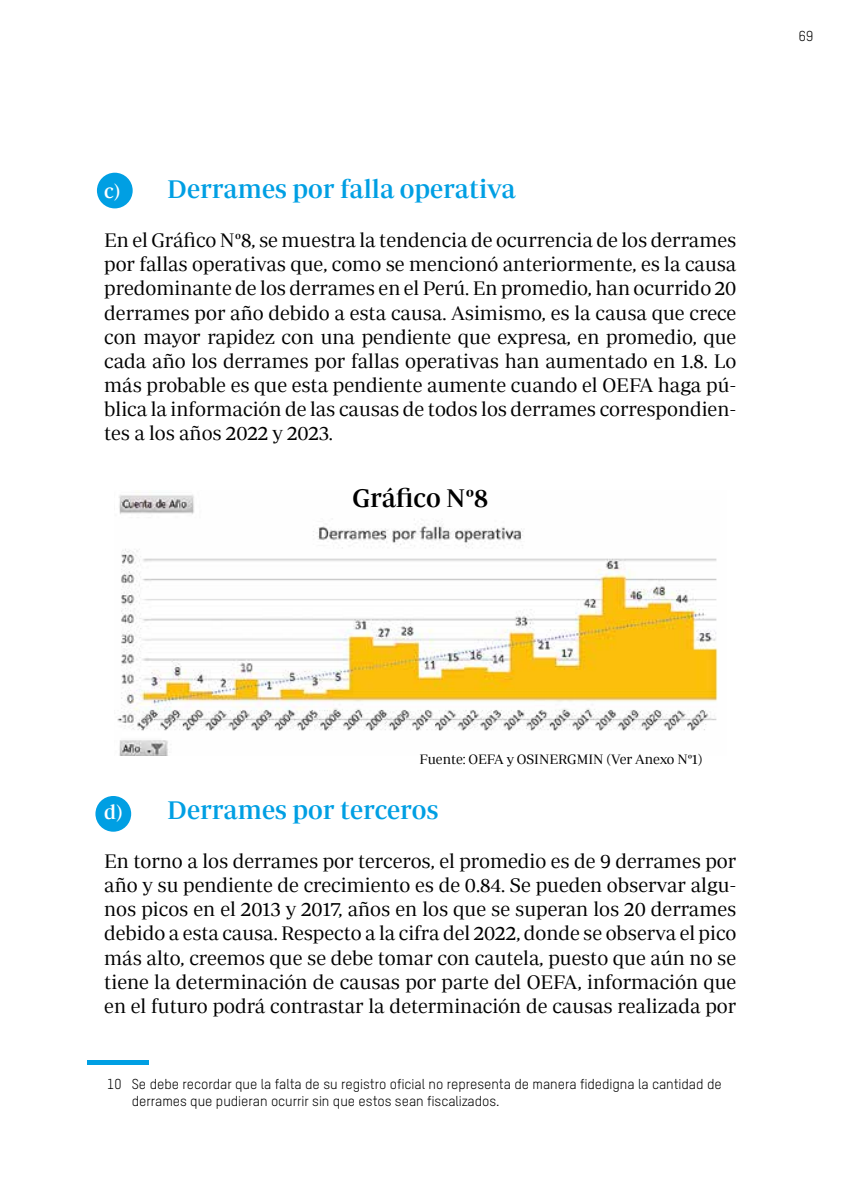
<style>
.page{position:relative;width:844px;height:1191px;background:#fff}
.page>*{position:absolute;margin:0;border:0;box-sizing:border-box;transform-origin:0 0}
.t1{font:500 26.25px "Periodico Display";color:#009fe3}
.t2{font:500 26.25px "Periodico Display";letter-spacing:-.005em;color:#000}
.t3{font:20.12px/24.2px "Periodico Display Lg";color:#000;text-align:justify}
.t4{font:14px/16.8px "T Star Pro Regular";color:#000}
.t5{font:14px "Periodico Display Lg";color:#000}
.s1{font-size:20.12px;color:#fff}
</style>
<div class="page">
<div style="left:97px;top:173px;width:36px;height:35px;background:#009fe3;border-radius:50%"></div>
<div style="left:95px;top:796px;width:36px;height:35px;background:#009fe3;border-radius:50%"></div>
<div style="left:87px;top:1060px;width:61px;height:5px;background:#009fe3"></div>
<img style="left:117px;top:492px;width:601px;height:263px">
<h1 class="t1" style="left:104px;top:174px;width:413px"><span class="s1">c)</span> Derrames por falla operativa</h1>
<p class="t3" style="left:104px;top:228px;width:633px">En el Gráfico Nº8, se muestra la tendencia de ocurrencia de los derrames por fallas operativas que, como se mencionó anteriormente, es la causa predominante de los derrames en el Perú. En promedio, han ocurrido 20 derrames por año debido a esta causa. Asimismo, es la causa que crece con mayor rapidez con una pendiente que expresa, en promedio, que cada año los derrames por fallas operativas han aumentado en 1.8. Lo más probable es que esta pendiente aumente cuando el OEFA haga pú&shy;blica la información de las causas de todos los derrames correspondien&shy;tes a los años 2022 y 2023.</p>
<h1 class="t2" style="left:352px;top:483px;width:137px">Gráfico Nº8</h1>
<p class="t4" style="left:798px;top:26px;width:16px">69</p>
<p class="t5" style="left:419px;top:751px;width:284px">Fuente: OEFA y OSINERGMIN (Ver Anexo Nº1)</p>
<h1 class="t1" style="left:104px;top:795px;width:336px"><span class="s1">d)</span> Derrames por terceros</h1>
<p class="t3" style="left:104px;top:848px;width:633px">En torno a los derrames por terceros, el promedio es de 9 derrames por año y su pendiente de crecimiento es de 0.84. Se pueden observar algu&shy;nos picos en el 2013 y 2017, años en los que se superan los 20 derrames debido a esta causa. Respecto a la cifra del 2022, donde se observa el pico más alto, creemos que se debe tomar con cautela, puesto que aún no se tiene la determinación de causas por parte del OEFA, información que en el futuro podrá contrastar la determinación de causas realizada por</p>
<p class="t4" style="left:132px;top:1074px;width:591px;text-indent:-25px">10 Se debe recordar que la falta de su registro oficial no representa de manera fidedigna la cantidad de derrames que pudieran ocurrir sin que estos sean fiscalizados.</p>
</div>
